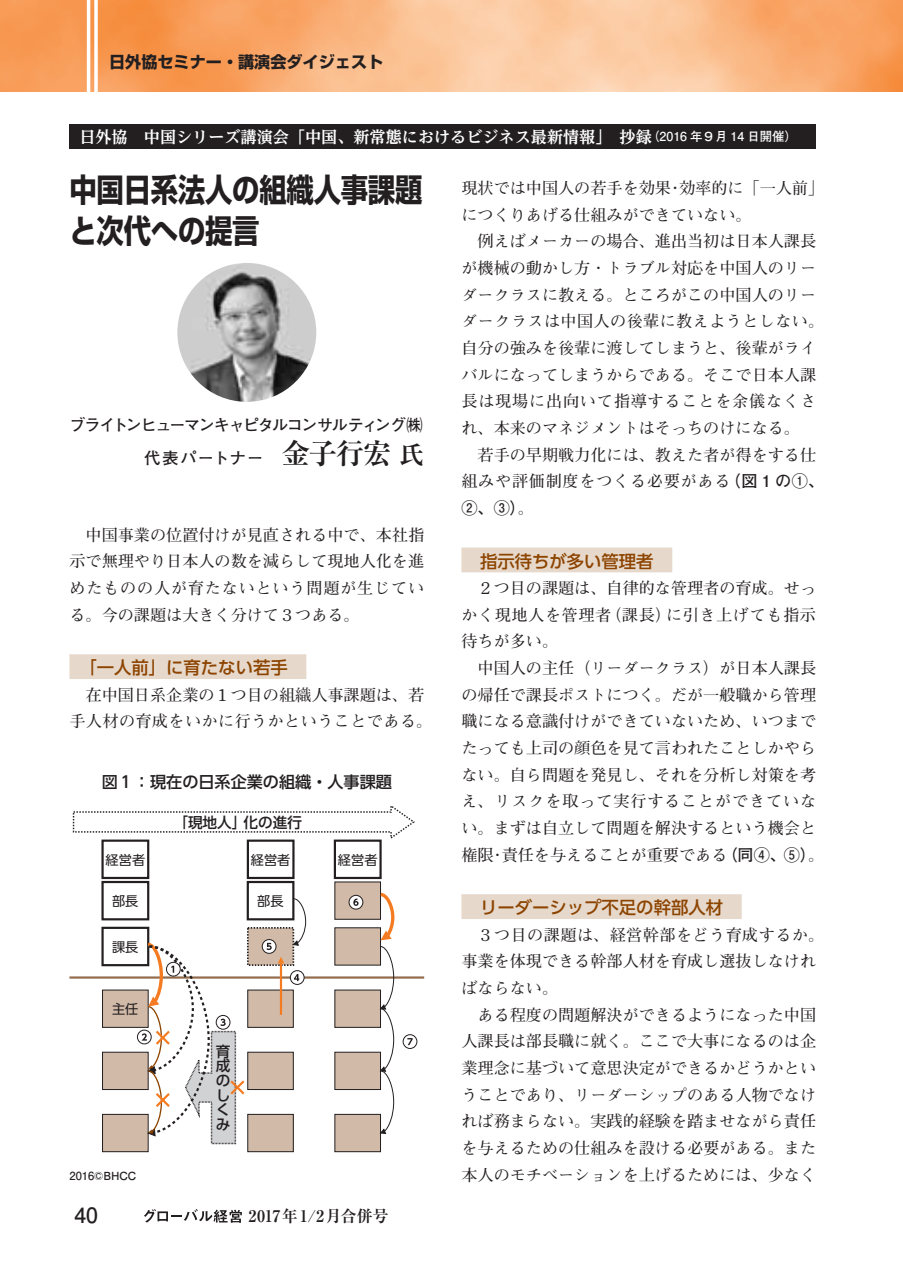
<style>
.page{position:relative;width:903px;height:1275px;background:#fff}
.page>*{position:absolute;margin:0;border:0;box-sizing:border-box;transform-origin:0 0}
.t1{font:700 32.2px/40.9px "Shin Go Pro";letter-spacing:-.01em;color:#231f20;scale:.85 1}
.t2{font:700 21px "Futo Go B101 Pro";color:#231f20}
.t3{font:500 17.32px "UD Shin Go Pro";color:#8d4400}
.t4{font:700 16.1px/26.6px "Futo Min A101 Pro";color:#231f20;text-align:justify}
.t5{font:700 16.1px "UD Reimin Pro";color:#fff}
.t6{font:700 16.1px/26.6px "Futo Min A101 Pro";letter-spacing:.025em;color:#231f20;text-align:center}
.t7{font:700 16.1px/33.2px "Futo Go B101 Pro";letter-spacing:-.085em;color:#231f20;text-align:right}
.t8{font:500 16.1px "UD Shin Go Pro";color:#231f20}
.t9{font:700 16.1px "Shin Go Pro";color:#231f20}
.t10{font:700 16.1px "Ryumin Pro";letter-spacing:.005em;color:#231f20}
.t11{font:14.7px "UD Shin Go Pro Medium 90 msp RKSJ H";color:#231f20}
.t12{font:14.7px/14.7px "UD Shin Go Pro Medium 90 msp RKSJ V";color:#231f20}
.t13{font:13.12px "UD Shin Go Pro Regular 90 msp RKSJ H";color:#231f20}
.t14{font:700 11.2px "Futo Go B101 Pro";color:#231f20}
.s1{font-family:"Futo Go B101 Pro";font-size:12.42px}
.s2{font-family:"Ryumin Pro";font-size:28.53px}
.s3{font-family:"Ryumin Pro";font-size:24.85px}
.s4{font-family:"Futo Go B101 Pro"}
.s5{font-family:"Futo Min A101 Pro"}
</style>
<div class="page">
<img style="left:0;top:0;width:902px;height:91px">
<svg style="left:144px;top:1209px;width:98px;height:14px"></svg>
<div style="left:69px;top:654px;width:237px;height:25px;background:#e6d9cc"></div>
<div style="left:461px;top:548px;width:211px;height:24px;background:#e6d9cc"></div>
<div style="left:461px;top:894px;width:281px;height:25px;background:#e6d9cc"></div>
<hr style="left:87px;top:0;width:3px;height:94px;background:#fff">
<svg style="left:94px;top:0;width:4px;height:92px"></svg>
<div style="left:69px;top:124px;width:747px;height:25px;background:#231f20"></div>
<img style="left:177px;top:263px;width:139px;height:139px;border-radius:50%">
<div style="left:101px;top:927px;width:48px;height:39px;border:2px solid #231f20"></div>
<div style="left:102px;top:990px;width:47px;height:38px;background:#d1baa7;border:1px solid #231f20"></div>
<div style="left:102px;top:1052px;width:47px;height:38px;background:#d1baa7;border:1px solid #231f20"></div>
<div style="left:103px;top:1114px;width:45px;height:38px;background:#d1baa7"></div>
<div style="left:102px;top:1114px;width:47px;height:38px;border:1px solid #231f20"></div>
<div style="left:247px;top:927px;width:47px;height:39px;background:#d1baa7;border:2px dashed #231f20"></div>
<div style="left:247px;top:990px;width:47px;height:38px;background:#d1baa7;border:1px solid #231f20"></div>
<div style="left:247px;top:1052px;width:47px;height:38px;background:#d1baa7;border:1px solid #231f20"></div>
<div style="left:248px;top:1114px;width:45px;height:38px;background:#d1baa7"></div>
<div style="left:247px;top:1114px;width:47px;height:38px;border:1px solid #231f20"></div>
<div style="left:334px;top:927px;width:47px;height:38px;background:#d1baa7"></div>
<div style="left:334px;top:990px;width:47px;height:38px;background:#d1baa7;border:1px solid #231f20"></div>
<div style="left:334px;top:1052px;width:47px;height:38px;background:#d1baa7;border:1px solid #231f20"></div>
<div style="left:335px;top:1114px;width:45px;height:38px;background:#d1baa7"></div>
<div style="left:334px;top:1114px;width:47px;height:38px;border:1px solid #231f20"></div>
<hr style="left:69px;top:976px;width:355px;height:3px;background:#916b4c">
<div style="left:247px;top:881px;width:47px;height:39px;border:2px solid #231f20"></div>
<div style="left:334px;top:882px;width:47px;height:38px;background:#d1baa7;border:1px solid #231f20"></div>
<div style="left:101px;top:881px;width:48px;height:39px;border:2px solid #231f20"></div>
<div style="left:101px;top:839px;width:48px;height:40px;border:2px solid #231f20"></div>
<div style="left:247px;top:839px;width:48px;height:40px;border:2px solid #231f20"></div>
<div style="left:334px;top:839px;width:48px;height:40px;border:2px solid #231f20"></div>
<svg style="left:377px;top:891px;width:18px;height:49px"></svg>
<hr style="left:280px;top:962px;width:2px;height:53px;background:#f47b21">
<svg style="left:278px;top:957px;width:6px;height:6px"></svg>
<svg style="left:379px;top:946px;width:15px;height:188px"></svg>
<svg style="left:72px;top:806px;width:343px;height:35px"></svg>
<svg style="left:292px;top:898px;width:14px;height:48px"></svg>
<div style="left:137px;top:1030px;width:15px;height:14px;border:1px solid #231f20;border-radius:50%"></div>
<svg style="left:141px;top:941px;width:106px;height:204px"></svg>
<div style="left:290px;top:971px;width:14px;height:13px;background:#fff;border-radius:50%"></div>
<div style="left:290px;top:970px;width:14px;height:15px;border:1px solid #231f20;border-radius:50%"></div>
<svg style="left:294px;top:974px;width:5px;height:7px"></svg>
<svg style="left:262px;top:939px;width:14px;height:14px"></svg>
<div style="left:262px;top:939px;width:14px;height:15px;border:1px solid #231f20;border-radius:50%"></div>
<svg style="left:267px;top:943px;width:5px;height:7px"></svg>
<div style="left:349px;top:895px;width:14px;height:14px;background:#fff;border-radius:50%"></div>
<div style="left:349px;top:895px;width:14px;height:14px;border:1px solid #231f20;border-radius:50%"></div>
<svg style="left:353px;top:898px;width:6px;height:8px"></svg>
<div style="left:403px;top:1034px;width:14px;height:15px;border:1px solid #231f20;border-radius:50%"></div>
<svg style="left:407px;top:1038px;width:6px;height:7px"></svg>
<p class="t9" style="left:109px;top:49px;width:276px">日外協セミナー・講演会ダイジェスト</p>
<p class="t5" style="left:79px;top:123px;width:719px">日外協　中国シリーズ講演会「中国、新常態におけるビジネス最新情報」　抄録<span class="s1">（2016 年９月 14 日開催）</span></p>
<h1 class="t1" style="left:69px;top:166px;width:417px">中国日系法人の組織人事課題と次代への提言</h1>
<p class="t7" style="left:69px;top:406px;width:356px">ブライトンヒューマンキャピタルコンサルティング㈱代表パートナー　<span class="s2">金子行宏</span> <span class="s3">氏</span></p>
<p class="t4" style="left:69px;top:519px;width:356px;text-indent:16px">中国事業の位置付けが見直される中で、本社指示で無理やり日本人の数を減らして現地人化を進めたものの人が育たないという問題が生じている。今の課題は大きく分けて３つある。</p>
<p class="t3" style="left:79px;top:654px;width:210px">「一人前」に育たない若手</p>
<p class="t6" style="left:69px;top:679px;width:364px">在中国日系企業の１つ目の組織人事課題は、若<br>手人材の育成をいかに行うかということである。</p>
<p class="t8" style="left:102px;top:769px;width:292px">図１：現在の日系企業の組織・人事課題</p>
<p class="t11" style="left:173px;top:810px;width:130px">「現地人」化の進行</p>
<p class="t13" style="left:106px;top:849px;width:41px">経営者</p>
<p class="t13" style="left:251px;top:849px;width:41px">経営者</p>
<p class="t13" style="left:338px;top:849px;width:41px">経営者</p>
<p class="t13" style="left:112px;top:891px;width:28px">部長</p>
<p class="t13" style="left:257px;top:891px;width:28px">部長</p>
<p class="t13" style="left:112px;top:936px;width:28px">課長</p>
<p class="t13" style="left:112px;top:999px;width:28px">主任</p>
<p class="t14" style="left:69px;top:1167px;width:68px">2016©BHCC</p>
<p class="t12" style="left:216px;top:1043px;width:16px">育成のしくみ</p>
<h2 class="t2" style="left:74px;top:1198px;width:25px">40</h2>
<p class="t10" style="left:248px;top:1203px;width:142px">2017年1/2月合併号</p>
<p class="t4" style="left:461px;top:173px;width:364px">現状では中国人の若手を効果・効率的に「一人前」につくりあげる仕組みができていない。</p>
<p class="t4" style="left:461px;top:226px;width:364px;text-align:left;text-indent:16px">例えばメーカーの場合、進出当初は日本人課長が機械の動かし方・トラブル対応を中国人のリーダークラスに教える。ところがこの中国人のリーダークラスは中国人の後輩に教えようとしない。自分の強みを後輩に渡してしまうと、後輩がライバルになってしまうからである。そこで日本人課長は現場に出向いて指導することを余儀なくされ、本来のマネジメントはそっちのけになる。</p>
<p class="t4" style="left:461px;top:439px;width:364px;text-align:center">若手の早期戦力化には、教えた者が得をする仕<br>組みや評価制度をつくる必要がある<span class="s4">（図１の①、</span></p>
<p class="t7" style="left:461px;top:489px;width:74px">②、③）<span class="s5">。</span></p>
<p class="t3" style="left:480px;top:547px;width:175px">指示待ちが多い管理者</p>
<p class="t4" style="left:461px;top:573px;width:356px;text-indent:16px">２つ目の課題は、自律的な管理者の育成。せっかく現地人を管理者（課長）に引き上げても指示待ちが多い。</p>
<p class="t4" style="left:461px;top:653px;width:364px;text-align:center">中国人の主任（リーダークラス）が日本人課長<br>の帰任で課長ポストにつく。だが一般職から管理職になる意識付けができていないため、いつまでたっても上司の顔色を見て言われたことしかやらない。自ら問題を発見し、それを分析し対策を考え、リスクを取って実行することができていない。まずは自立して問題を解決するという機会と権限・責任を与えることが重要である<span class="s4">（同④、⑤）</span>。</p>
<p class="t3" style="left:480px;top:894px;width:245px">リーダーシップ不足の幹部人材</p>
<p class="t4" style="left:461px;top:919px;width:364px;text-align:left;text-indent:16px">３つ目の課題は、経営幹部をどう育成するか。事業を体現できる幹部人材を育成し選抜しなければならない。</p>
<p class="t4" style="left:461px;top:999px;width:356px;text-indent:16px">ある程度の問題解決ができるようになった中国人課長は部長職に就く。ここで大事になるのは企業理念に基づいて意思決定ができるかどうかということであり、リーダーシップのある人物でなければ務まらない。実践的経験を踏ませながら責任を与えるための仕組みを設ける必要がある。また本人のモチベーションを上げるためには、少なく</p>
</div>
